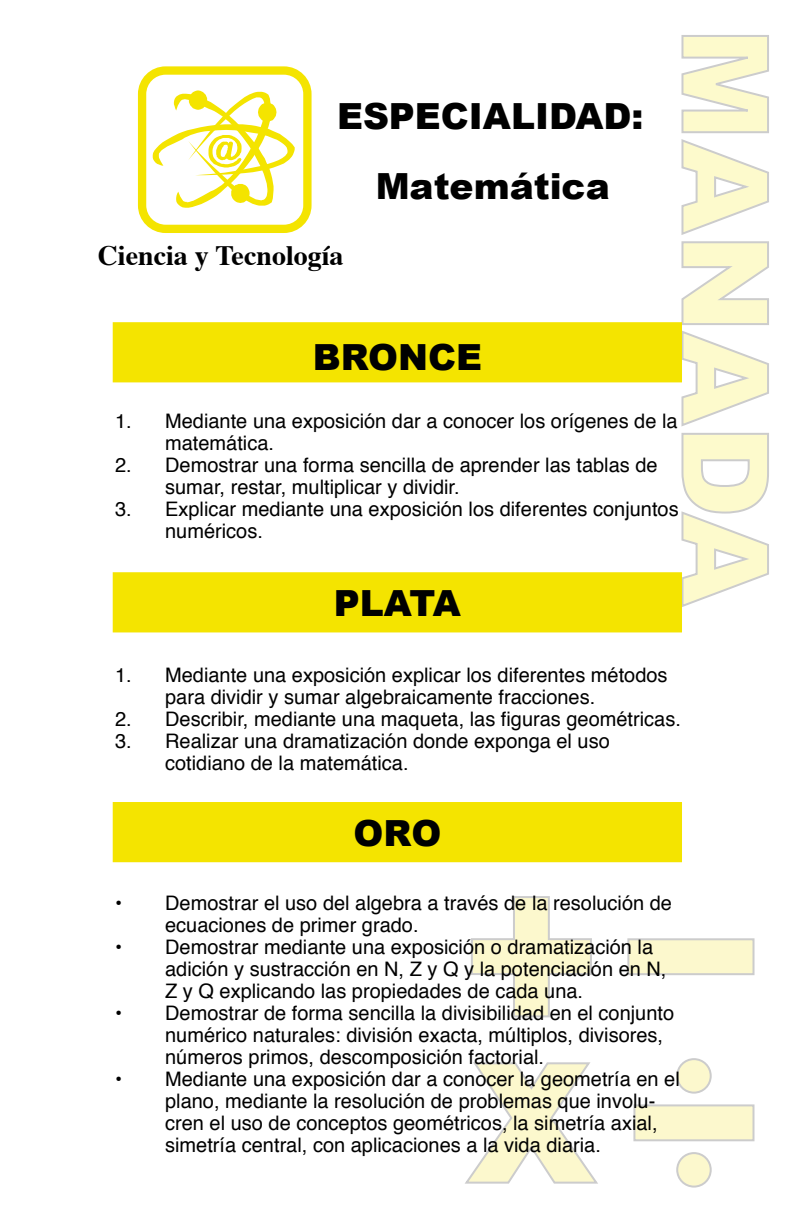
<style>
.page{position:relative;width:792px;height:1224px;background:#fff}
.page>*{position:absolute;margin:0;border:0;box-sizing:border-box;transform-origin:0 0}
.t1{font:900 119.6px "Arial";color:#fdfacc}
.t2{font:900 36px/69.8px "Arial";color:#000;text-align:center}
.t3{font:700 28px "Times";color:#000}
.t4{font:20px/22px "Helvetica";color:#000}
</style>
<div class="page">
<svg style="left:471px;top:896px;width:121px;height:122px"></svg>
<div style="left:627px;top:938px;width:128px;height:37px;background:#fcf8cd;border:2px solid #ccc"></div>
<svg style="left:465px;top:1062px;width:133px;height:122px"></svg>
<svg style="left:633px;top:1058px;width:122px;height:130px"></svg>
<svg style="left:680px;top:35px;width:89px;height:572px"></svg>
<div style="left:113px;top:572px;width:569px;height:60px;background:#f4e400;border:2px solid #f4e400"></div>
<div style="left:113px;top:322px;width:569px;height:60px;background:#f4e400;border:2px solid #f4e400"></div>
<div style="left:113px;top:802px;width:569px;height:60px;background:#f4e400"></div>
<svg style="left:153px;top:90px;width:142px;height:118px"></svg>
<div style="left:138px;top:66px;width:174px;height:167px;border:8px solid #f4e400;border-radius:24px"></div>
<h1 class="t1" style="left:812px;top:27px;width:580px;rotate:90deg">MANADA</h1>
<h2 class="t2" style="left:337px;top:80px;width:308px">ESPECIALIDAD:<br>Matemática</h2>
<h3 class="t3" style="left:98px;top:229px;width:247px">Ciencia y Tecnología</h3>
<h2 class="t2" style="left:313px;top:321px;width:171px">BRONCE</h2>
<p class="t4" style="left:165px;top:411px;width:514px;text-indent:-50px">1. Mediante una exposición dar a conocer los orígenes de la matemática.</p>
<p class="t4" style="left:165px;top:455px;width:494px;text-indent:-50px">2. Demostrar una forma sencilla de aprender las tablas de sumar, restar, multiplicar y dividir.</p>
<p class="t4" style="left:165px;top:499px;width:515px;text-indent:-50px">3. Explicar mediante una exposición los diferentes conjuntos numéricos.</p>
<h2 class="t2" style="left:334px;top:567px;width:129px">PLATA</h2>
<p class="t4" style="left:165px;top:664px;width:504px;text-indent:-50px">1. Mediante una exposición explicar los diferentes métodos para dividir y sumar algebraicamente fracciones.</p>
<p class="t4" style="left:115px;top:708px;width:567px">2. Describir, mediante una maqueta, las figuras geométricas.</p>
<p class="t4" style="left:165px;top:730px;width:446px;text-indent:-50px">3. Realizar una dramatización donde exponga el uso cotidiano de la matemática.</p>
<h2 class="t2" style="left:353px;top:797px;width:89px">ORO</h2>
<p class="t4" style="left:165px;top:893px;width:508px;text-indent:-50px">• Demostrar el uso del algebra a través de la resolución de ecuaciones de primer grado.</p>
<p class="t4" style="left:165px;top:937px;width:503px;text-indent:-50px">• Demostrar mediante una exposición o dramatización la adición y sustracción en N, Z y Q y la potenciación en N,<br>Z y Q explicando las propiedades de cada una.</p>
<p class="t4" style="left:165px;top:1003px;width:511px;text-indent:-50px">• Demostrar de forma sencilla la divisibilidad en el conjunto numérico naturales: división exacta, múltiplos, divisores, números primos, descomposición factorial.</p>
<p class="t4" style="left:165px;top:1069px;width:516px;text-indent:-50px">• Mediante una exposición dar a conocer la geometría en el plano, mediante la resolución de problemas que involu&shy;cren el uso de conceptos geométricos, la simetría axial, simetría central, con aplicaciones a la vida diaria.</p>
</div>
